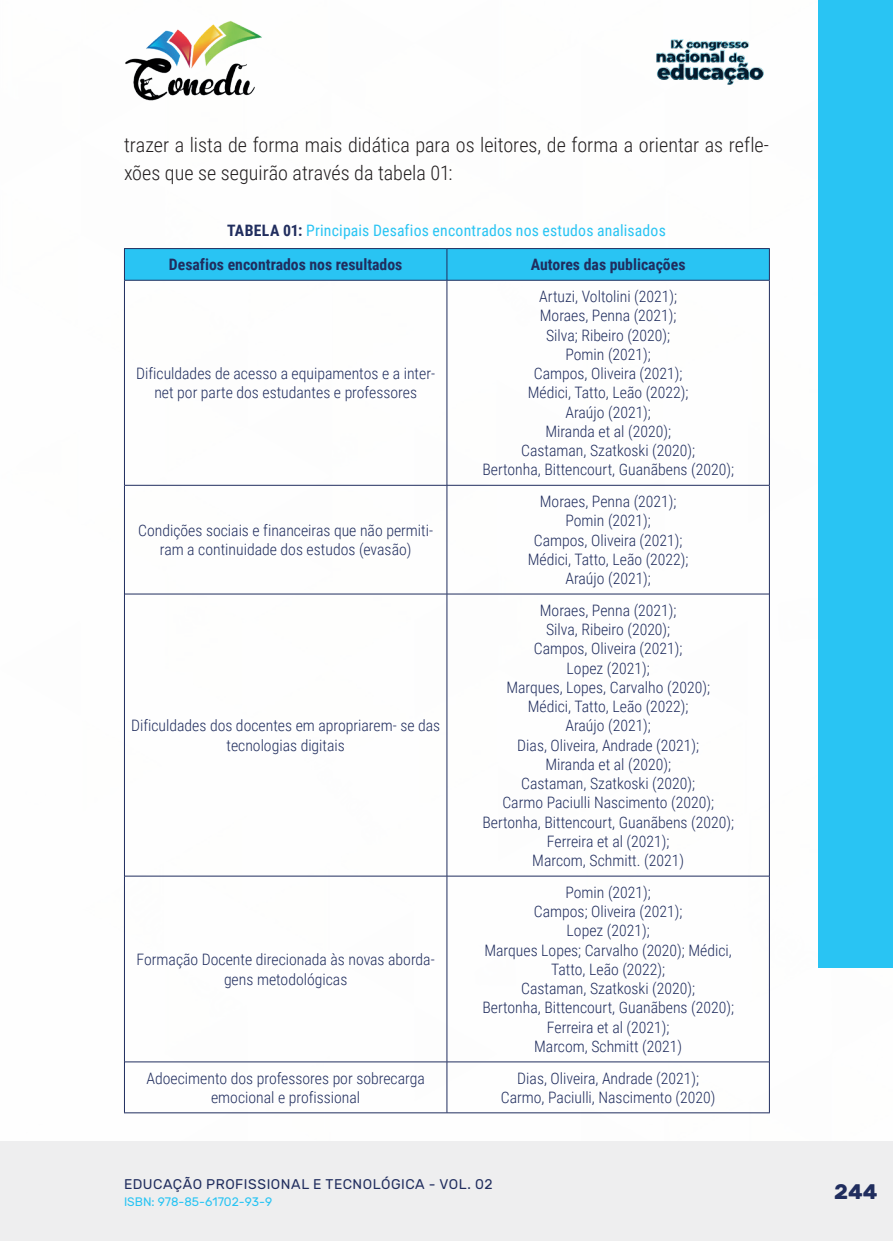
<style>
.page{position:relative;width:893px;height:1241px;background:#fff}
.page>*{position:absolute;margin:0;border:0;box-sizing:border-box;transform-origin:0 0}
.t1{font:700 21px "Rubik";color:#202d5e}
._9_CORPO{font:300 20.12px/28px "Roboto Condensed";color:#231f20}
._20_CELULAS{font:300 15.75px/19.2px "Roboto Condensed";color:#202d5e;text-align:center}
._14_LEGENDAS{font:15.75px "Roboto Condensed";letter-spacing:.01em;color:#29c4f3}
._20_CELULAS-2{font:700 15.75px "Roboto Condensed";color:#202d5e}
.t2{font:14px "Rubik";letter-spacing:.035em;color:#202d5e}
.t3{font:12.25px "Rubik";color:#29c4f3}
.s1{font-weight:700;color:#202d5e}
</style>
<div class="page">
<div style="left:0;top:1141px;width:893px;height:99px;background:#eeeeef"></div>
<div style="left:819px;top:0;width:74px;height:967px;background:#29c4f3"></div>
<img style="left:125px;top:20px;width:137px;height:81px">
<img style="left:656px;top:39px;width:108px;height:46px">
<div style="left:125px;top:249px;width:644px;height:31px;background:#29c4f3"></div>
<hr style="left:447px;top:280px;width:1px;height:205px;background:#202d5e">
<hr style="left:125px;top:485px;width:322px;height:1px;background:#202d5e">
<hr style="left:447px;top:485px;width:322px;height:1px;background:#202d5e">
<hr style="left:447px;top:485px;width:1px;height:108px;background:#202d5e">
<hr style="left:125px;top:593px;width:322px;height:1px;background:#202d5e">
<hr style="left:447px;top:593px;width:322px;height:1px;background:#202d5e">
<hr style="left:447px;top:594px;width:1px;height:281px;background:#202d5e">
<hr style="left:125px;top:875px;width:322px;height:1px;background:#202d5e">
<hr style="left:447px;top:875px;width:322px;height:1px;background:#202d5e">
<hr style="left:447px;top:876px;width:1px;height:185px;background:#202d5e">
<hr style="left:125px;top:1061px;width:322px;height:1px;background:#202d5e">
<hr style="left:447px;top:1061px;width:322px;height:1px;background:#202d5e">
<hr style="left:447px;top:1061px;width:1px;height:51px;background:#202d5e">
<hr style="left:447px;top:249px;width:1px;height:31px;background:#202d5e">
<hr style="left:125px;top:280px;width:322px;height:1px;background:#202d5e">
<hr style="left:447px;top:280px;width:322px;height:1px;background:#202d5e">
<hr style="left:124px;top:1112px;width:323px;height:1px;background:#202d5e">
<hr style="left:447px;top:1112px;width:323px;height:1px;background:#202d5e">
<hr style="left:124px;top:280px;width:1px;height:205px;background:#202d5e">
<hr style="left:769px;top:280px;width:1px;height:205px;background:#202d5e">
<hr style="left:124px;top:485px;width:1px;height:109px;background:#202d5e">
<hr style="left:769px;top:485px;width:1px;height:109px;background:#202d5e">
<hr style="left:124px;top:594px;width:1px;height:282px;background:#202d5e">
<hr style="left:769px;top:594px;width:1px;height:282px;background:#202d5e">
<hr style="left:124px;top:876px;width:1px;height:185px;background:#202d5e">
<hr style="left:769px;top:876px;width:1px;height:185px;background:#202d5e">
<hr style="left:124px;top:1061px;width:1px;height:51px;background:#202d5e">
<hr style="left:769px;top:1061px;width:1px;height:51px;background:#202d5e">
<hr style="left:124px;top:248px;width:323px;height:1px;background:#202d5e">
<hr style="left:124px;top:249px;width:1px;height:31px;background:#202d5e">
<hr style="left:447px;top:248px;width:323px;height:1px;background:#202d5e">
<hr style="left:769px;top:249px;width:1px;height:31px;background:#202d5e">
<p class="_9_CORPO" style="left:124px;top:130px;width:646px">trazer a lista de forma mais didática para os leitores, de forma a orientar as refle&shy;xões que se seguirão através da tabela 01:</p>
<p class="_14_LEGENDAS" style="left:227px;top:219px;width:440px"><span class="s1">TABELA 01:</span> Principais Desafios encontrados nos estudos analisados</p>
<p class="_20_CELULAS-2" style="left:169px;top:254px;width:235px">Desafios encontrados nos resultados</p>
<p class="_20_CELULAS-2" style="left:531px;top:254px;width:156px">Autores das publicações</p>
<p class="_20_CELULAS" style="left:136px;top:363px;width:300px">Dificuldades de acesso a equipamentos e a inter&shy;net por parte dos estudantes e professores</p>
<p class="_20_CELULAS" style="left:138px;top:520px;width:297px">Condições sociais e financeiras que não permiti&shy;ram a continuidade dos estudos (evasão)</p>
<p class="_20_CELULAS" style="left:131px;top:715px;width:311px">Dificuldades dos docentes em apropriarem- se das tecnologias digitais</p>
<p class="_20_CELULAS" style="left:137px;top:949px;width:300px">Formação Docente direcionada às novas aborda&shy;gens metodológicas</p>
<p class="_20_CELULAS" style="left:147px;top:1067px;width:280px">Adoecimento dos professores por sobrecarga</p>
<p class="_20_CELULAS" style="left:211px;top:1086px;width:151px">emocional e profissional</p>
<p class="_20_CELULAS" style="left:539px;top:286px;width:139px">Artuzi, Voltolini (2021);</p>
<p class="_20_CELULAS" style="left:540px;top:305px;width:138px">Moraes, Penna (2021);</p>
<p class="_20_CELULAS" style="left:546px;top:324px;width:126px">Silva; Ribeiro (2020);</p>
<p class="_20_CELULAS" style="left:565px;top:344px;width:87px">Pomin (2021);</p>
<p class="_20_CELULAS" style="left:534px;top:363px;width:150px">Campos, Oliveira (2021);</p>
<p class="_20_CELULAS" style="left:528px;top:382px;width:162px">Médici, Tatto, Leão (2022);</p>
<p class="_20_CELULAS" style="left:565px;top:401px;width:87px">Araújo (2021);</p>
<p class="_20_CELULAS" style="left:545px;top:421px;width:127px">Miranda et al (2020);</p>
<p class="_20_CELULAS" style="left:521px;top:440px;width:175px">Castaman, Szatkoski (2020);</p>
<p class="_20_CELULAS" style="left:482px;top:459px;width:253px">Bertonha, Bittencourt, Guanãbens (2020);</p>
<p class="_20_CELULAS" style="left:540px;top:491px;width:138px">Moraes, Penna (2021);</p>
<p class="_20_CELULAS" style="left:565px;top:510px;width:87px">Pomin (2021);</p>
<p class="_20_CELULAS" style="left:534px;top:529px;width:150px">Campos, Oliveira (2021);</p>
<p class="_20_CELULAS" style="left:528px;top:549px;width:162px">Médici, Tatto, Leão (2022);</p>
<p class="_20_CELULAS" style="left:565px;top:568px;width:87px">Araújo (2021);</p>
<p class="_20_CELULAS" style="left:540px;top:600px;width:138px">Moraes, Penna (2021);</p>
<p class="_20_CELULAS" style="left:546px;top:619px;width:126px">Silva, Ribeiro (2020);</p>
<p class="_20_CELULAS" style="left:534px;top:638px;width:150px">Campos, Oliveira (2021);</p>
<p class="_20_CELULAS" style="left:567px;top:657px;width:85px">Lopez (2021);</p>
<p class="_20_CELULAS" style="left:506px;top:677px;width:205px">Marques, Lopes, Carvalho (2020);</p>
<p class="_20_CELULAS" style="left:528px;top:696px;width:162px">Médici, Tatto, Leão (2022);</p>
<p class="_20_CELULAS" style="left:565px;top:715px;width:87px">Araújo (2021);</p>
<p class="_20_CELULAS" style="left:517px;top:734px;width:183px">Dias, Oliveira, Andrade (2021);</p>
<p class="_20_CELULAS" style="left:545px;top:754px;width:127px">Miranda et al (2020);</p>
<p class="_20_CELULAS" style="left:521px;top:773px;width:175px">Castaman, Szatkoski (2020);</p>
<p class="_20_CELULAS" style="left:502px;top:792px;width:213px">Carmo Paciulli Nascimento (2020);</p>
<p class="_20_CELULAS" style="left:482px;top:811px;width:253px">Bertonha, Bittencourt, Guanãbens (2020);</p>
<p class="_20_CELULAS" style="left:547px;top:831px;width:124px">Ferreira et al (2021);</p>
<p class="_20_CELULAS" style="left:532px;top:850px;width:153px">Marcom, Schmitt. (2021)</p>
<p class="_20_CELULAS" style="left:565px;top:881px;width:87px">Pomin (2021);</p>
<p class="_20_CELULAS" style="left:534px;top:901px;width:150px">Campos; Oliveira (2021);</p>
<p class="_20_CELULAS" style="left:567px;top:920px;width:85px">Lopez (2021);</p>
<p class="_20_CELULAS" style="left:484px;top:939px;width:249px">Marques Lopes; Carvalho (2020); Médici,</p>
<p class="_20_CELULAS" style="left:551px;top:958px;width:116px">Tatto, Leão (2022);</p>
<p class="_20_CELULAS" style="left:521px;top:978px;width:175px">Castaman, Szatkoski (2020);</p>
<p class="_20_CELULAS" style="left:482px;top:997px;width:253px">Bertonha, Bittencourt, Guanãbens (2020);</p>
<p class="_20_CELULAS" style="left:547px;top:1016px;width:124px">Ferreira et al (2021);</p>
<p class="_20_CELULAS" style="left:534px;top:1035px;width:149px">Marcom, Schmitt (2021)</p>
<p class="_20_CELULAS" style="left:517px;top:1067px;width:183px">Dias, Oliveira, Andrade (2021);</p>
<p class="_20_CELULAS" style="left:501px;top:1086px;width:216px">Carmo, Paciulli, Nascimento (2020)</p>
<p class="t2" style="left:124px;top:1175px;width:370px">EDUCAÇÃO PROFISSIONAL E TECNOLÓGICA - VOL. 02</p>
<p class="t3" style="left:124px;top:1194px;width:150px">ISBN: 978-85-61702-93-9</p>
<h1 class="t1" style="left:834px;top:1179px;width:45px">244</h1>
</div>
